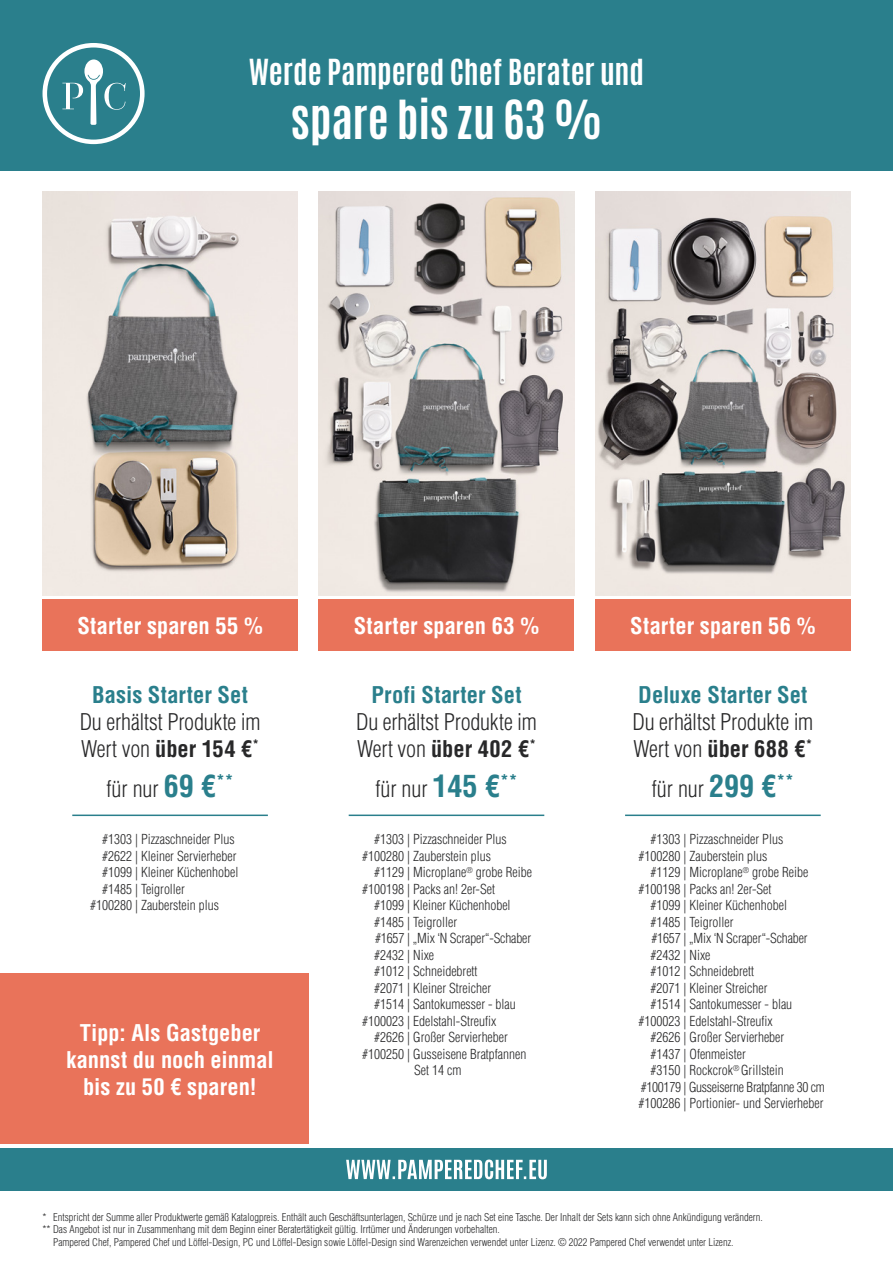
<style>
.page{position:relative;width:893px;height:1263px;background:#fff}
.page>*{position:absolute;margin:0;border:0;box-sizing:border-box;transform-origin:0 0}
.t1{font:700 45px "Antonio";letter-spacing:-.005em;color:#fff}
.t2{font:700 30px "Antonio";letter-spacing:-.005em;color:#fff}
.t3{font:300 condensed 22.5px/27px "Helvetica";letter-spacing:-.01em;color:#282829}
.t4{font:700 condensed 22.5px/27px "Helvetica";color:#fff;text-align:center}
.t5{font:700 condensed 22.5px "Helvetica";letter-spacing:.005em;color:#2a7f8c}
.t6{font:300 condensed 13.5px/16.5px "Helvetica";color:#282829}
.t7{font:300 condensed 13.5px "Helvetica";letter-spacing:-.02em;color:#282829}
.t8{font:300 condensed 10.5px "Helvetica";color:#282829}
.s1{font-weight:700}
.s2{font-weight:700;font-size:30px;color:#2a7f8c}
</style>
<div class="page">
<div style="left:0;top:974px;width:308px;height:170px;background:#e9735a"></div>
<div style="left:0;top:0;width:893px;height:170px;background:#2a7f8c"></div>
<img style="left:319px;top:191px;width:255px;height:404px">
<img style="left:43px;top:191px;width:255px;height:404px">
<img style="left:595px;top:191px;width:255px;height:404px">
<div style="left:0;top:1148px;width:893px;height:43px;background:#2a7f8c"></div>
<svg style="left:346px;top:1159px;width:201px;height:20px"></svg>
<svg style="left:43px;top:43px;width:102px;height:101px"></svg>
<hr style="left:72px;top:814px;width:196px;height:2px;background:#2a7f8c">
<div style="left:43px;top:600px;width:255px;height:51px;background:#e9735a"></div>
<div style="left:319px;top:600px;width:255px;height:51px;background:#e9735a"></div>
<div style="left:595px;top:600px;width:255px;height:51px;background:#e9735a"></div>
<hr style="left:349px;top:814px;width:195px;height:2px;background:#2a7f8c">
<hr style="left:625px;top:814px;width:196px;height:2px;background:#2a7f8c">
<h2 class="t2" style="left:249px;top:50px;width:397px">Werde Pampered Chef Berater und</h2>
<h1 class="t1" style="left:291px;top:86px;width:313px">spare bis zu 63 %</h1>
<h3 class="t4" style="left:77px;top:612px;width:187px">Starter sparen 55 %</h3>
<h3 class="t4" style="left:354px;top:612px;width:187px">Starter sparen 63 %</h3>
<h3 class="t4" style="left:630px;top:612px;width:187px">Starter sparen 56 %</h3>
<h3 class="t5" style="left:92px;top:680px;width:157px">Basis Starter Set</h3>
<h3 class="t3" style="left:80px;top:708px;width:182px">Du erhältst Produkte im<br>Wert von <span class="s1">über 154 €</span><sup>*</sup></h3>
<h3 class="t3" style="left:106px;top:775px;width:129px">für nur <span class="s2">69 €</span><sup>**</sup></h3>
<p class="t6" style="left:102px;top:831px;width:134px">#1303 | Pizzaschneider Plus</p>
<p class="t6" style="left:102px;top:847px;width:136px">#2622 | Kleiner Servierheber</p>
<p class="t6" style="left:102px;top:864px;width:138px">#1099 | Kleiner Küchenhobel</p>
<p class="t6" style="left:102px;top:880px;width:84px">#1485 | Teigroller</p>
<p class="t6" style="left:90px;top:897px;width:130px">#100280 | Zauberstein plus</p>
<h3 class="t4" style="left:66px;top:1019px;width:209px">Tipp: Als Gastgeber kannst du noch einmal bis zu 50 € sparen!</h3>
<h3 class="t5" style="left:371px;top:680px;width:152px">Profi Starter Set</h3>
<h3 class="t3" style="left:356px;top:708px;width:182px">Du erhältst Produkte im<br>Wert von <span class="s1">über 402 €</span><sup>*</sup></h3>
<h3 class="t3" style="left:375px;top:775px;width:144px">für nur <span class="s2">145 €</span><sup>**</sup></h3>
<p class="t6" style="left:362px;top:831px;width:146px;text-indent:12px">#1303 | Pizzaschneider Plus #100280 | Zauberstein plus</p>
<p class="t6" style="left:374px;top:864px;width:159px">#1129 | Microplane<sup>®</sup> grobe Reibe</p>
<p class="t6" style="left:362px;top:880px;width:134px">#100198 | Packs an! 2er-Set</p>
<p class="t6" style="left:374px;top:897px;width:138px">#1099 | Kleiner Küchenhobel</p>
<p class="t6" style="left:374px;top:913px;width:84px">#1485 | Teigroller</p>
<p class="t6" style="left:375px;top:930px;width:158px">#1657 | „Mix ‘N Scraper“-Schaber</p>
<p class="t6" style="left:374px;top:946px;width:61px">#2432 | Nixe</p>
<p class="t6" style="left:374px;top:963px;width:105px">#1012 | Schneidebrett</p>
<p class="t6" style="left:374px;top:979px;width:118px">#2071 | Kleiner Streicher</p>
<p class="t6" style="left:374px;top:996px;width:143px">#1514 | Santokumesser - blau</p>
<p class="t6" style="left:362px;top:1012px;width:136px">#100023 | Edelstahl-Streufix</p>
<p class="t6" style="left:374px;top:1029px;width:135px">#2626 | Großer Servierheber</p>
<p class="t6" style="left:362px;top:1045px;width:166px">#100250 | Gusseisene Bratpfannen</p>
<p class="t6" style="left:414px;top:1062px;width:49px">Set 14 cm</p>
<h3 class="t5" style="left:638px;top:680px;width:171px">Deluxe Starter Set</h3>
<h3 class="t3" style="left:632px;top:708px;width:182px">Du erhältst Produkte im<br>Wert von <span class="s1">über 688 €</span><sup>*</sup></h3>
<h3 class="t3" style="left:652px;top:775px;width:144px">für nur <span class="s2">299 €</span><sup>**</sup></h3>
<p class="t6" style="left:639px;top:831px;width:146px;text-indent:12px">#1303 | Pizzaschneider Plus #100280 | Zauberstein plus</p>
<p class="t6" style="left:651px;top:864px;width:159px">#1129 | Microplane<sup>®</sup> grobe Reibe</p>
<p class="t6" style="left:639px;top:880px;width:134px">#100198 | Packs an! 2er-Set</p>
<p class="t6" style="left:651px;top:897px;width:138px">#1099 | Kleiner Küchenhobel</p>
<p class="t6" style="left:651px;top:913px;width:84px">#1485 | Teigroller</p>
<p class="t6" style="left:651px;top:930px;width:158px">#1657 | „Mix ‘N Scraper“-Schaber</p>
<p class="t6" style="left:651px;top:946px;width:61px">#2432 | Nixe</p>
<p class="t6" style="left:651px;top:963px;width:105px">#1012 | Schneidebrett</p>
<p class="t6" style="left:651px;top:979px;width:118px">#2071 | Kleiner Streicher</p>
<p class="t6" style="left:651px;top:996px;width:143px">#1514 | Santokumesser - blau</p>
<p class="t6" style="left:639px;top:1012px;width:136px">#100023 | Edelstahl-Streufix</p>
<p class="t6" style="left:651px;top:1029px;width:135px">#2626 | Großer Servierheber</p>
<p class="t6" style="left:651px;top:1045px;width:97px">#1437 | Ofenmeister</p>
<p class="t6" style="left:651px;top:1062px;width:135px">#3150 | Rockcrok<sup>®</sup> Grillstein</p>
<p class="t7" style="left:641px;top:1078px;width:186px">#100179 | Gusseiserne Bratpfanne 30 cm</p>
<p class="t6" style="left:639px;top:1095px;width:186px">#100286 | Portionier- und Servierheber</p>
<p class="t8" style="left:43px;top:1210px;width:722px">* Entspricht der Summe aller Produktwerte gemäß Katalogpreis. Enthält auch Geschäftsunterlagen, Schürze und je nach Set eine Tasche. Der Inhalt der Sets kann sich ohne Ankündigung verändern.</p>
<p class="t8" style="left:43px;top:1223px;width:459px">** Das Angebot ist nur in Zusammenhang mit dem Beginn einer Beratertätigkeit gültig. Irrtümer und Änderungen vorbehalten.</p>
<p class="t8" style="left:53px;top:1235px;width:682px">Pampered Chef, Pampered Chef und Löffel-Design, PC und Löffel-Design sowie Löffel-Design sind Warenzeichen verwendet unter Lizenz. © 2022 Pampered Chef verwendet unter Lizenz.</p>
</div>
